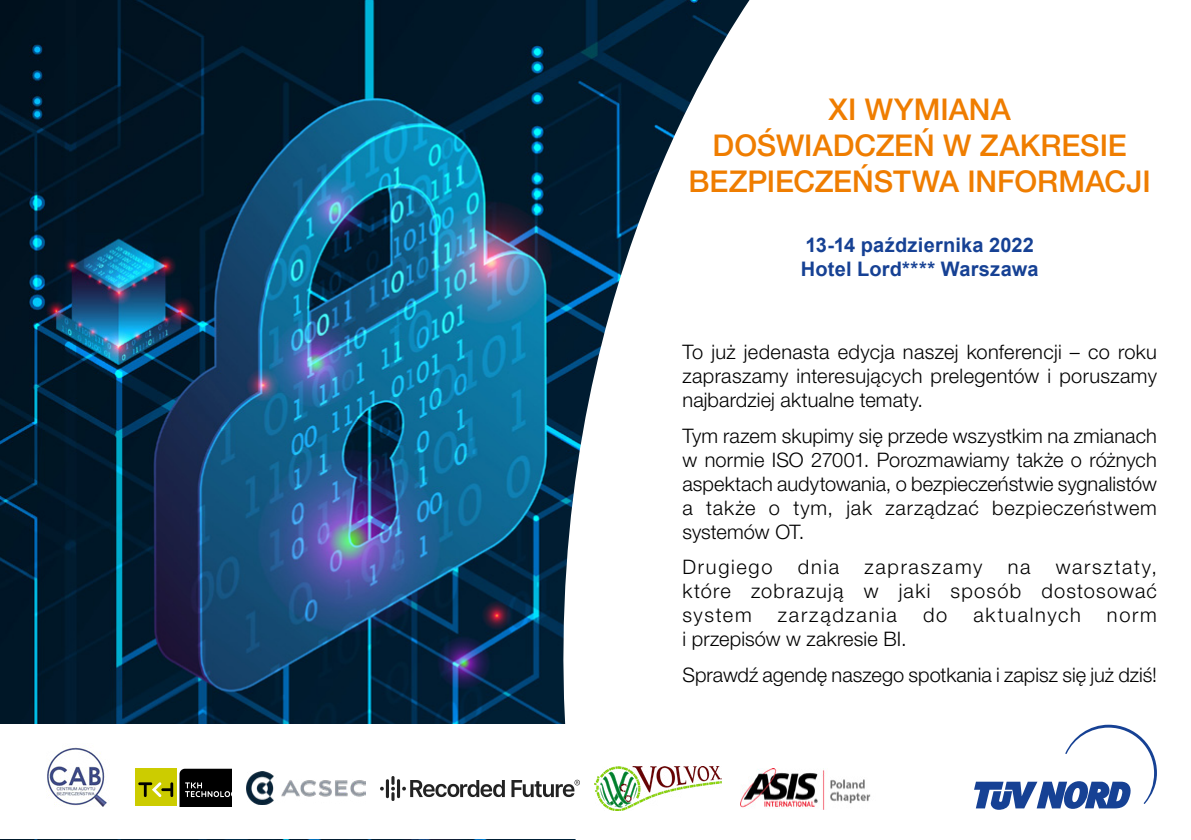
<style>
.page{position:relative;width:1191px;height:840px;background:#fff}
.page>*{position:absolute;margin:0;border:0;box-sizing:border-box;transform-origin:0 0}
.t1{font:500 30px/36px "Helvetica Neue LT Pro";color:#ef7d00;text-align:center}
.t2{font:300 20px/24px "Helvetica Neue LT Pro";letter-spacing:.03em;color:#000;text-align:justify}
.t3{font:300 20px/35.4px "Helvetica Neue LT Pro";color:#000}
.t4{font:700 20px/24px "Arial";letter-spacing:.01em;color:#164194}
.t5{font:300 20px "Helvetica Neue LT Pro";letter-spacing:.085em;color:#000}
.t6{font:300 20px "Helvetica Neue LT Pro";letter-spacing:.09em;color:#000}
</style>
<div class="page">
<img style="left:0;top:0;width:749px;height:724px">
<svg style="left:974px;top:724px;width:183px;height:85px"></svg>
<div style="left:135px;top:768px;width:42px;height:37px;background:#cc0"></div>
<svg style="left:138px;top:782px;width:35px;height:14px"></svg>
<svg style="left:179px;top:768px;width:53px;height:37px"></svg>
<img style="left:47px;top:747px;width:62px;height:60px">
<img style="left:246px;top:771px;width:119px;height:32px">
<img style="left:380px;top:776px;width:199px;height:23px">
<img style="left:594px;top:766px;width:127px;height:43px">
<img style="left:740px;top:768px;width:131px;height:41px">
<h1 class="t1" style="left:688px;top:91px;width:464px">XI WYMIANA<br>DOŚWIADCZEŃ W ZAKRESIE<br>BEZPIECZEŃSTWA INFORMACJI</h1>
<p class="t4" style="left:801px;top:233px;width:239px">13-14 października 2022<br>Hotel Lord**** Warszawa</p>
<p class="t2" style="left:682px;top:339px;width:476px">To już jedenasta edycja naszej konferencji – co roku zapraszamy interesujących prelegentów i poruszamy najbardziej aktualne tematy.</p>
<p class="t2" style="left:682px;top:423px;width:476px">Tym razem skupimy się przede wszystkim na zmianach w normie ISO 27001. Porozmawiamy także o różnych aspektach audytowania, o bezpieczeństwie sygnalistów a także o tym, jak zarządzać bezpieczeństwem systemów OT.</p>
<p class="t5" style="left:682px;top:554px;width:92px">Drugiego</p>
<p class="t2" style="left:798px;top:554px;width:43px">dnia</p>
<p class="t5" style="left:864px;top:554px;width:119px">zapraszamy</p>
<p class="t2" style="left:1007px;top:554px;width:24px">na</p>
<p class="t2" style="left:682px;top:554px;width:476px;text-indent:373px">warsztaty, które zobrazują w jaki sposób dostosować system</p>
<p class="t6" style="left:777px;top:602px;width:121px">zarządzania</p>
<p class="t2" style="left:923px;top:602px;width:26px">do</p>
<p class="t5" style="left:973px;top:602px;width:109px">aktualnych</p>
<p class="t2" style="left:1107px;top:602px;width:52px">norm</p>
<p class="t3" style="left:682px;top:620px;width:476px">i przepisów w zakresie BI.<br>Sprawdź agendę naszego spotkania i zapisz się już dziś!</p>
</div>
